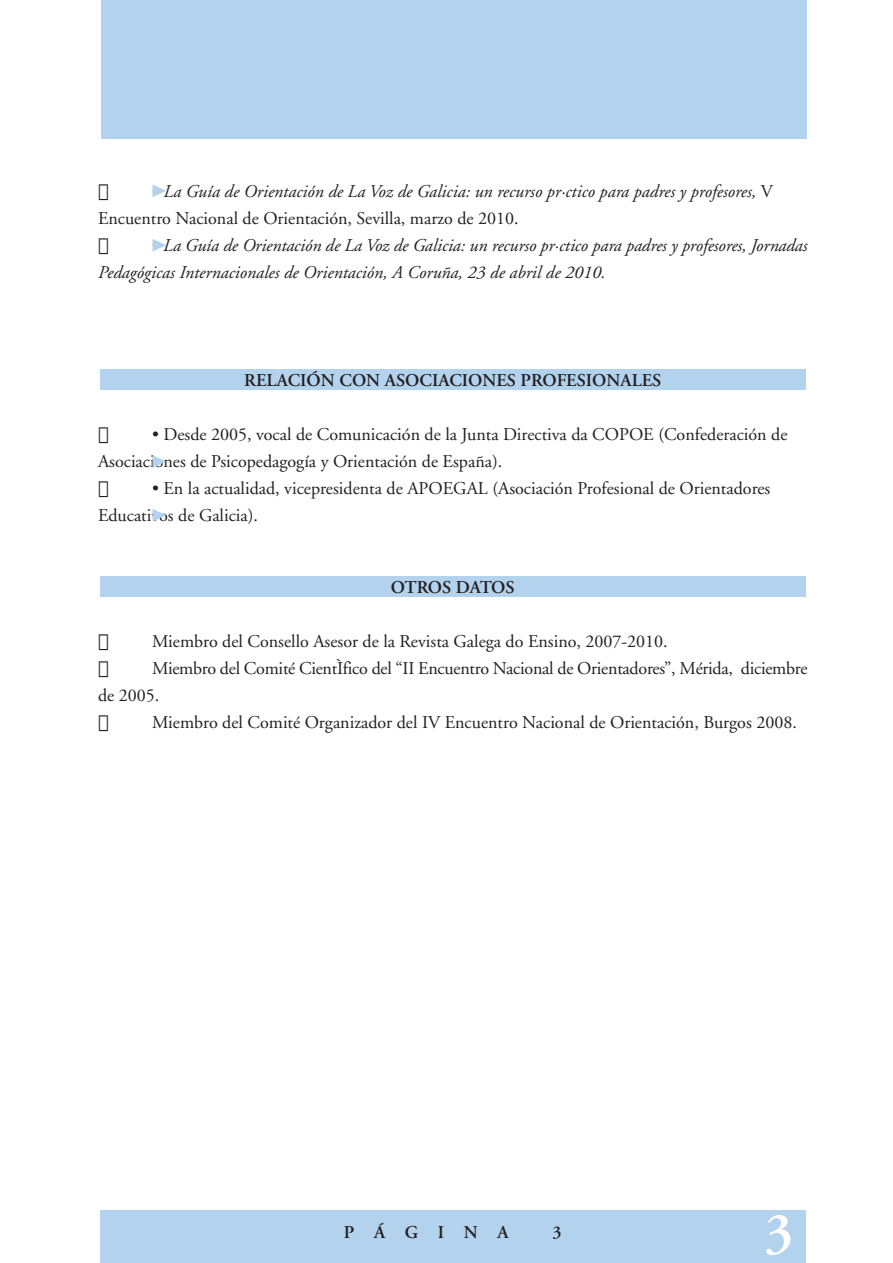
<style>
.page{position:relative;width:893px;height:1263px;background:#fff}
.page>*{position:absolute;margin:0;border:0;box-sizing:border-box;transform-origin:0 0}
.t1{font:600 57.75px "Adobe Garamond";color:#fff}
.t2{font:18px/27px "Adobe Garamond";color:#231f20}
.t3{font:italic 18px/27px "Adobe Garamond";color:#231f20}
.t4{font:600 18px "Adobe Garamond";color:#231f20}
.t5{font:600 18px "Adobe Garamond";letter-spacing:-.02em;color:#231f20}
.s1{font-style:normal}
</style>
<div class="page">
<div style="left:100px;top:577px;width:706px;height:20px;background:#b3d2ee"></div>
<div style="left:100px;top:369px;width:706px;height:20px;background:#b3d2ee"></div>
<div style="left:100px;top:1211px;width:706px;height:52px;background:#b3d2ee"></div>
<div style="left:101px;top:0;width:706px;height:139px;background:#b3d2ee"></div>
<svg style="left:152px;top:184px;width:14px;height:13px"></svg>
<svg style="left:152px;top:239px;width:14px;height:13px"></svg>
<svg style="left:152px;top:455px;width:14px;height:13px"></svg>
<svg style="left:152px;top:509px;width:14px;height:13px"></svg>
<p class="t3" style="left:98px;top:179px;width:676px;text-indent:54px"><span class="s1">•</span> La Guía de Orientación de La Voz de Galicia: un recurso pr·ctico para padres y profesores, <span class="s1">V<br>Encuentro Nacional de Orientación, Sevilla, marzo de 2010.</span></p>
<p class="t3" style="left:98px;top:233px;width:711px;text-indent:54px"><span class="s1">•</span> La Guía de Orientación de La Voz de Galicia: un recurso pr·ctico para padres y profesores, Jornadas<br>Pedagógicas Internacionales de Orientación, A Coruña, 23 de abril de 2010.</p>
<p class="t4" style="left:244px;top:373px;width:418px">RELACIÓN CON ASOCIACIONES PROFESIONALES</p>
<p class="t2" style="left:98px;top:422px;width:691px;text-indent:54px">• Desde 2005, vocal de Comunicación de la Junta Directiva da COPOE (Confederación de<br>Asociaciones de Psicopedagogía y Orientación de España).</p>
<p class="t2" style="left:98px;top:476px;width:674px;text-indent:54px">• En la actualidad, vicepresidenta de APOEGAL (Asociación Profesional de Orientadores<br>Educativos de Galicia).</p>
<p class="t5" style="left:391px;top:580px;width:125px">OTROS DATOS</p>
<p class="t2" style="left:152px;top:629px;width:517px">Miembro del Consello Asesor de la Revista Galega do Ensino, 2007-2010.</p>
<p class="t2" style="left:152px;top:656px;width:657px">Miembro del Comité CientÌfico del “II Encuentro Nacional de Orientadores”, Mérida, diciembre</p>
<p class="t2" style="left:98px;top:683px;width:63px">de 2005.</p>
<p class="t2" style="left:152px;top:710px;width:646px">Miembro del Comité Organizador del IV Encuentro Nacional de Orientación, Burgos 2008.</p>
<p class="t4" style="left:344px;top:1225px;width:166px">PÁGINA</p>
<p class="t4" style="left:552px;top:1225px;width:11px">3</p>
<h1 class="t1" style="left:764px;top:1211px;width:31px">3</h1>
</div>
